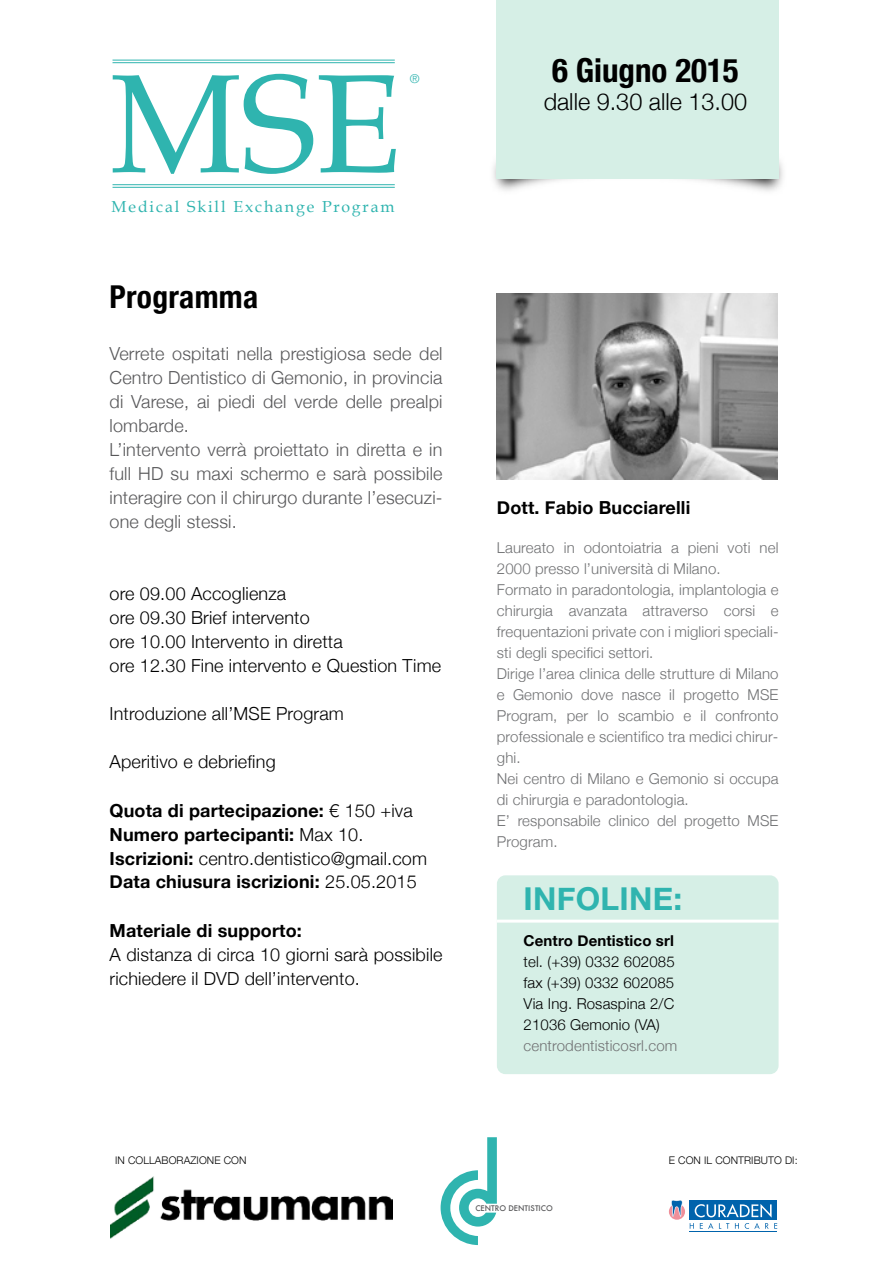
<style>
.page{position:relative;width:893px;height:1263px;background:#fff}
.page>*{position:absolute;margin:0;border:0;box-sizing:border-box;transform-origin:0 0}
.t1{font:140.1px "Book Antiqua";color:#2fb4af}
.t2{font:700 condensed 33px "Helvetica Neue";color:#000}
.t3{font:700 condensed 31.5px "Helvetica Neue";letter-spacing:.01em;color:#000}
.t4{font:700 31.5px "Helvetica Neue";letter-spacing:.01em;color:#2fb4af}
.t5{font:300 23.4px "Helvetica Neue";color:#000}
.t6{font:300 18px/24px "Helvetica Neue";letter-spacing:.01em;color:#58585a}
.t7{font:300 18px/24px "Helvetica Neue";letter-spacing:.01em;color:#000}
.t8{font:700 18px/24px "Helvetica Neue";letter-spacing:.01em;color:#000}
.t9{font:15.9px "Book Antiqua";letter-spacing:.12em;color:#2fb4af}
.t10{font:300 15px/21px "Helvetica Neue";letter-spacing:.01em;color:#707173}
.t11{font:300 15px/21px "Helvetica Neue";letter-spacing:.01em;color:#000;text-align:justify}
.t12{font:700 15px "Helvetica Neue";letter-spacing:.01em;color:#000}
.t13{font:300 12.3px "Helvetica Neue";color:#2fb4af}
.t14{font:300 10.5px "Helvetica Neue";letter-spacing:.01em;color:#000}
.t15{font:500 7.5px "Futura";color:#58585a}
.s1{font-weight:300}
</style>
<div class="page">
<div style="left:497px;top:875px;width:281px;height:199px;background:#d6efe6;border-radius:9px"></div>
<svg style="left:441px;top:1137px;width:56px;height:108px"></svg>
<img style="left:110px;top:1177px;width:283px;height:62px">
<div style="left:690px;top:1200px;width:87px;height:20px;background:#0063ac"></div>
<svg style="left:690px;top:1204px;width:87px;height:25px"></svg>
<hr style="left:690px;top:1231px;width:87px;height:1px;background:#0063ac">
<svg style="left:669px;top:1203px;width:16px;height:17px"></svg>
<svg style="left:670px;top:1200px;width:13px;height:17px"></svg>
<hr style="left:497px;top:920px;width:282px;height:3px;background:#fff">
<img style="left:497px;top:293px;width:280px;height:186px">
<img style="left:493px;top:110px;width:290px;height:82px">
<div style="left:496px;top:0;width:282px;height:179px;background:#d6efe6"></div>
<h1 class="t1" style="left:109px;top:38px;width:293px">MSE</h1>
<p class="t9" style="left:112px;top:197px;width:284px">Medical Skill Exchange Program</p>
<p class="t13" style="left:410px;top:69px;width:11px">®</p>
<h3 class="t3" style="left:110px;top:270px;width:150px">Programma</h3>
<p class="t6" style="left:110px;top:341px;width:335px">Verrete ospitati nella prestigiosa sede del Centro Dentistico di Gemonio, in provincia di Varese, ai piedi del verde delle prealpi lombarde.<br>L’intervento verrà proiettato in diretta e in full HD su maxi schermo e sarà possibile interagire con il chirurgo durante l’esecuzi&shy;one degli stessi.</p>
<p class="t7" style="left:110px;top:581px;width:333px">ore 09.00 Accoglienza<br>ore 09.30 Brief intervento<br>ore 10.00 Intervento in diretta<br>ore 12.30 Fine intervento e Question Time</p>
<p class="t7" style="left:110px;top:701px;width:236px">Introduzione all’MSE Program</p>
<p class="t7" style="left:110px;top:749px;width:168px">Aperitivo e debriefing</p>
<p class="t8" style="left:110px;top:798px;width:319px">Quota di partecipazione: <span class="s1">€ 150 +iva </span>Numero partecipanti: <span class="s1">Max 10.<br></span>Iscrizioni: <span class="s1">centro.dentistico@gmail.com </span>Data chiusura iscrizioni: <span class="s1">25.05.2015</span></p>
<p class="t8" style="left:110px;top:918px;width:194px">Materiale di supporto:</p>
<p class="t7" style="left:110px;top:941px;width:335px">A distanza di circa 10 giorni sarà possibile richiedere il DVD dell’intervento.</p>
<h2 class="t2" style="left:552px;top:43px;width:188px">6 Giugno 2015</h2>
<h3 class="t5" style="left:544px;top:83px;width:205px">dalle 9.30 alle 13.00</h3>
<p class="t8" style="left:497px;top:496px;width:195px">Dott. Fabio Bucciarelli</p>
<p class="t10" style="left:497px;top:536px;width:283px">Laureato in odontoiatria a pieni voti nel 2000 presso l’università di Milano.<br>Formato in paradontologia, implantologia e chirurgia avanzata attraverso corsi e frequentazioni private con i migliori speciali&shy;sti degli specifici settori.<br>Dirige l’area clinica delle strutture di Milano e Gemonio dove nasce il progetto MSE Program, per lo scambio e il confronto professionale e scientifico tra medici chirur&shy;ghi.<br>Nei centro di Milano e Gemonio si occupa di chirurgia e paradontologia.<br>E’ responsabile clinico del progetto MSE Program.</p>
<h3 class="t4" style="left:524px;top:874px;width:160px">INFOLINE:</h3>
<p class="t12" style="left:524px;top:929px;width:152px">Centro Dentistico srl</p>
<p class="t11" style="left:524px;top:950px;width:153px">tel. (+39) 0332 602085 fax (+39) 0332 602085<br>Via Ing. Rosaspina 2/C 21036 Gemonio (VA)</p>
<p class="t10" style="left:524px;top:1034px;width:155px">centrodentisticosrl.com</p>
<p class="t14" style="left:115px;top:1152px;width:133px">IN COLLABORAZIONE CON</p>
<p class="t14" style="left:669px;top:1152px;width:130px">E CON IL CONTRIBUTO DI:</p>
<p class="t15" style="left:475px;top:1203px;width:79px">CENTRO DENTISTICO</p>
</div>
